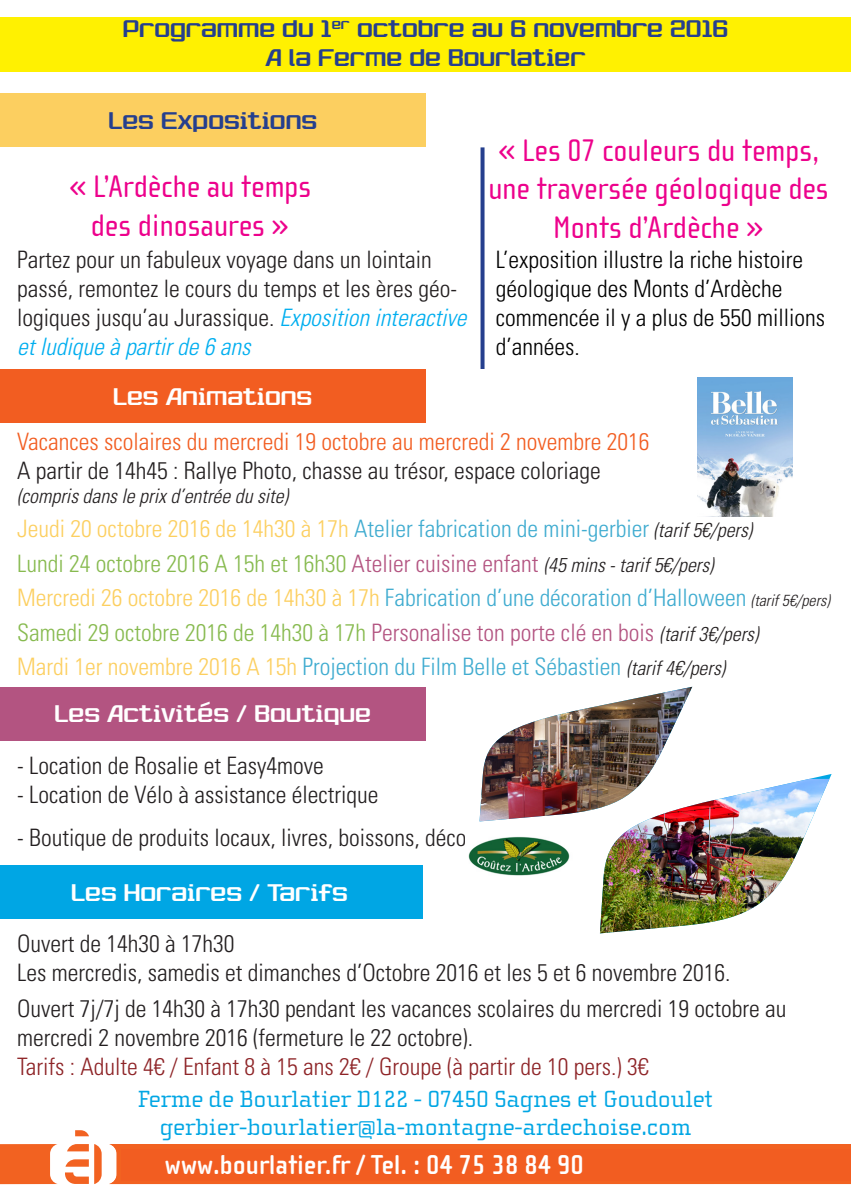
<style>
.page{position:relative;width:851px;height:1202px;background:#fff}
.page>*{position:absolute;margin:0;border:0;box-sizing:border-box;transform-origin:0 0}
.t1{font:32px/38.4px "Cholla Sans OT";color:#ed028c;text-align:center}
.t2{font:700 28px "Cholla Sans OT";color:#fff}
.t3{font:700 26px "Cholla Slab OT";color:#fff}
.t4{font:300 condensed 24px/28.8px "Univers";color:#231f20}
.t5{font:300 condensed 24px "Univers";color:#40acd0}
.t6{font:300 condensed 24px "Univers";color:#87ba4f}
.t7{font:300 condensed 24px/28.8px "Univers";color:#000}
.t8{font:24px "Cholla Slab OT";color:#00a6e4}
.t9{font:24px "Robustik";color:#253f8e}
.t10{font:300 condensed 24px "Univers";color:#f25d21}
.t11{font:300 condensed 24px "Univers";color:#8e2427}
.t12{font:24px "Robustik";color:#fff}
.t13{font:italic 300 condensed 24px "Univers";color:#00aeef}
.t14{font:italic 300 condensed 20px "Univers";color:#231f20}
.s1{font-style:italic;color:#00aeef}
.s2{color:#fccf60}
.s3{font-style:italic;font-size:20px;color:#231f20}
.s4{color:#b35481}
.s5{font-style:italic;font-size:16px;color:#231f20}
</style>
<div class="page">
<div style="left:109px;top:1144px;width:741px;height:40px;background:#f26221"></div>
<svg style="left:0;top:1144px;width:57px;height:40px;background:#f37238"></svg>
<svg style="left:75px;top:1130px;width:14px;height:6px"></svg>
<svg style="left:65px;top:1144px;width:37px;height:40px"></svg>
<div style="left:122px;top:1149px;width:728px;height:31px;background:#f25d21"></div>
<div style="left:0;top:17px;width:850px;height:54px;background:#fff101"></div>
<div style="left:0;top:94px;width:425px;height:53px;background:#fccf60"></div>
<svg style="left:480px;top:147px;width:4px;height:222px"></svg>
<div style="left:0;top:369px;width:425px;height:54px;background:#f25d21"></div>
<div style="left:0;top:687px;width:425px;height:54px;background:#b35481"></div>
<div style="left:0;top:865px;width:422px;height:54px;background:#00a6e4"></div>
<img style="left:479px;top:687px;width:352px;height:246px">
<img style="left:479px;top:687px;width:213px;height:134px">
<img style="left:468px;top:833px;width:105px;height:46px">
<img style="left:697px;top:377px;width:95px;height:140px">
<p class="t9" style="left:123px;top:13px;width:606px">Programme du 1<sup>er</sup> octobre au 6 novembre 2016</p>
<p class="t9" style="left:265px;top:41px;width:321px">A la Ferme de Bourlatier</p>
<p class="t9" style="left:108px;top:105px;width:210px">Les Expositions</p>
<p class="t1" style="left:69px;top:168px;width:244px">« L’Ardèche au temps</p>
<p class="t1" style="left:91px;top:206px;width:200px">des dinosaures »</p>
<p class="t4" style="left:17px;top:246px;width:416px">Partez pour un fabuleux voyage dans un lointain</p>
<p class="t4" style="left:17px;top:274px;width:451px">passé, remontez le cours du temps et les ères géo&shy;logiques jusqu’au Jurassique. <span class="s1">Exposition interactive</span></p>
<p class="t13" style="left:17px;top:332px;width:235px">et ludique à partir de 6 ans</p>
<p class="t12" style="left:113px;top:380px;width:200px">Les Animations</p>
<p class="t1" style="left:488px;top:132px;width:341px">« Les 07 couleurs du temps, une traversée géologique des<br>Monts d’Ardèche »</p>
<p class="t7" style="left:496px;top:246px;width:331px">L’exposition illustre la riche histoire géologique des Monts d’Ardèche commencée il y a plus de 550 millions d’années.</p>
<p class="t10" style="left:17px;top:427px;width:634px">Vacances scolaires du mercredi 19 octobre au mercredi 2 novembre 2016</p>
<p class="t4" style="left:17px;top:456px;width:585px">A partir de 14h45 : Rallye Photo, chasse au trésor, espace coloriage</p>
<p class="t14" style="left:17px;top:484px;width:272px">(compris dans le prix d’entrée du site)</p>
<p class="t5" style="left:17px;top:514px;width:736px"><span class="s2">Jeudi 20 octobre 2016 de 14h30 à 17h</span> Atelier fabrication de mini-gerbier <span class="s3">(tarif 5€/pers)</span></p>
<p class="t6" style="left:17px;top:549px;width:698px">Lundi 24 octobre 2016 A 15h et 16h30 <span class="s4">Atelier cuisine enfant</span> <span class="s3">(45 mins - tarif 5€/pers)</span></p>
<p class="t5" style="left:17px;top:583px;width:814px"><span class="s2">Mercredi 26 octobre 2016 de 14h30 à 17h</span> Fabrication d’une décoration d’Halloween <span class="s5">(tarif 5€/pers)</span></p>
<p class="t6" style="left:17px;top:618px;width:743px">Samedi 29 octobre 2016 de 14h30 à 17h <span class="s4">Personalise ton porte clé en bois</span> <span class="s3">(tarif 3€/pers)</span></p>
<p class="t5" style="left:17px;top:652px;width:709px"><span class="s2">Mardi 1er novembre 2016 A 15h</span> Projection du Film Belle et Sébastien <span class="s3">(tarif 4€/pers)</span></p>
<p class="t12" style="left:55px;top:698px;width:318px">Les Activités / Boutique</p>
<p class="t4" style="left:17px;top:751px;width:308px">- Location de Rosalie et Easy4move</p>
<p class="t4" style="left:17px;top:780px;width:363px">- Location de Vélo à assistance électrique</p>
<p class="t4" style="left:17px;top:823px;width:451px">- Boutique de produits locaux, livres, boissons, déco</p>
<p class="t12" style="left:71px;top:876px;width:278px">Les Horaires / Tarifs</p>
<p class="t4" style="left:17px;top:929px;width:219px">Ouvert de 14h30 à 17h30</p>
<p class="t4" style="left:17px;top:958px;width:714px">Les mercredis, samedis et dimanches d’Octobre 2016 et les 5 et 6 novembre 2016.</p>
<p class="t4" style="left:17px;top:994px;width:770px">Ouvert 7j/7j de 14h30 à 17h30 pendant les vacances scolaires du mercredi 19 octobre au mercredi 2 novembre 2016 (fermeture le 22 octobre).</p>
<p class="t11" style="left:17px;top:1052px;width:633px">Tarifs : Adulte 4€ / Enfant 8 à 15 ans 2€ / Groupe (à partir de 10 pers.) 3€</p>
<p class="t8" style="left:138px;top:1086px;width:577px">Ferme de Bourlatier D122 - 07450 Sagnes et Goudoulet</p>
<p class="t8" style="left:160px;top:1114px;width:533px">gerbier-bourlatier@la-montagne-ardechoise.com</p>
<p class="t2" style="left:165px;top:1149px;width:420px">www.bourlatier.fr / Tel. : 04 75 38 84 90</p>
<p class="t3" style="left:155px;top:1150px;width:657px">www.la-montagne-ardechoise.com/Parcours-sportifs</p>
</div>
